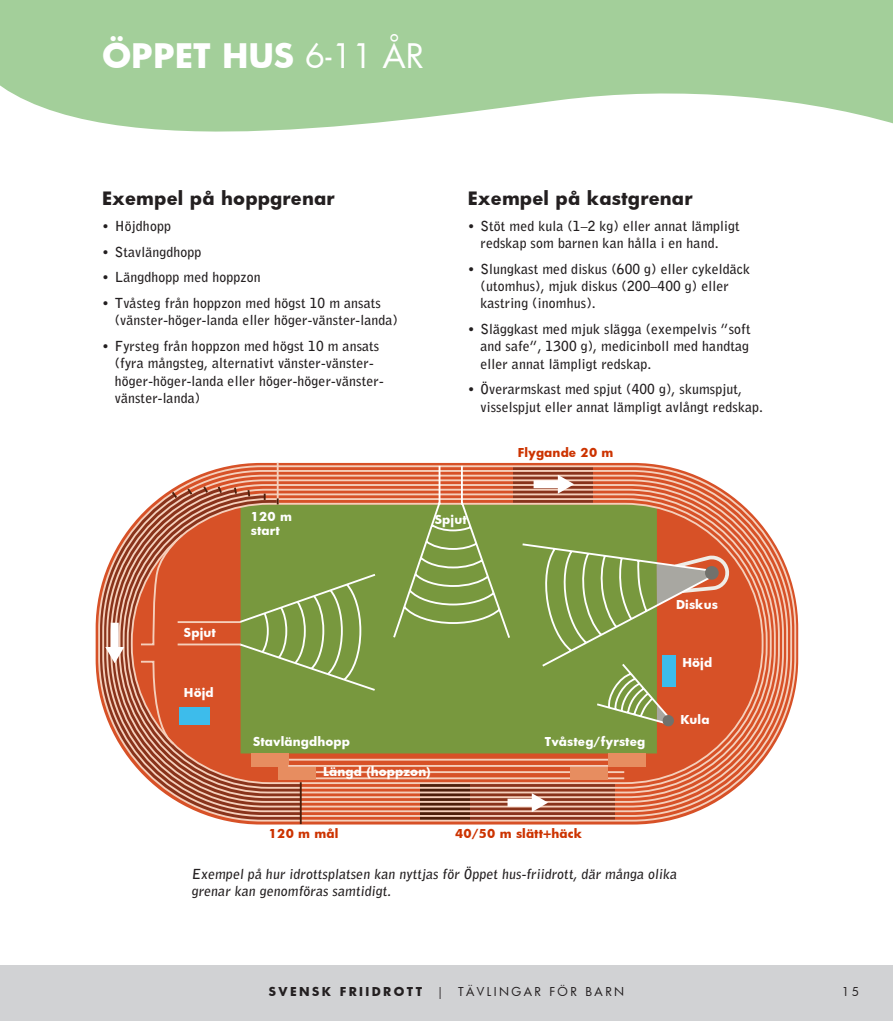
<style>
.page{position:relative;width:893px;height:1021px;background:#fff}
.page>*{position:absolute;margin:0;border:0;box-sizing:border-box;transform-origin:0 0}
.Rubrik_4{font:700 33px "Futura";color:#fff}
.Rubrik_3{font:700 18px "Futura";letter-spacing:.01em;color:#231f20}
.Brödtext{font:700 13.8px/17.2px "Bell Gothic Std";letter-spacing:.01em;color:#231f20}
.Rubrik_3-2{font:700 12px/14.4px "Futura";letter-spacing:.01em;color:#fff}
.Rubrik_4-2{font:12px "Futura";letter-spacing:.2em;color:#231f20}
.Rubrik_3-3{font:700 12px "Futura";letter-spacing:.01em;color:#c30}
.s1{font-weight:400}
.s2{font-weight:700}
</style>
<div class="page">
<div style="left:0;top:965px;width:893px;height:55px;background:#d1d2d4"></div>
<svg style="left:0;top:0;width:893px;height:132px;background:#b0d6a9"></svg>
<svg style="left:97px;top:464px;width:700px;height:358px"></svg>
<hr style="left:300px;top:782px;width:2px;height:42px;background:#4d1e0a">
<svg style="left:139px;top:462px;width:473px;height:299px;background:#ab7e44"></svg>
<svg style="left:170px;top:484px;width:90px;height:22px;background:#be7359"></svg>
<div style="left:252px;top:753px;width:37px;height:14px;background:#e78d60"></div>
<hr style="left:288px;top:765px;width:322px;height:1px;background:#f5cfbb">
<div style="left:608px;top:753px;width:38px;height:13px;background:#e78d60"></div>
<hr style="left:311px;top:771px;width:313px;height:2px;background:#f5cfbb">
<hr style="left:311px;top:777px;width:313px;height:2px;background:#f5cfbb">
<div style="left:278px;top:766px;width:38px;height:13px;background:#e78d60"></div>
<div style="left:571px;top:767px;width:37px;height:12px;background:#e78d60"></div>
<div style="left:179px;top:706px;width:31px;height:18px;background:#3dbceb"></div>
<svg style="left:520px;top:542px;width:213px;height:185px;background:#9d8a49"></svg>
<div style="left:705px;top:566px;width:14px;height:13px;background:#71716c;border-radius:50%"></div>
<svg style="left:238px;top:572px;width:139px;height:120px;background:#839542"></svg>
<svg style="left:507px;top:793px;width:41px;height:19px"></svg>
<svg style="left:105px;top:622px;width:19px;height:41px"></svg>
<svg style="left:534px;top:475px;width:40px;height:18px"></svg>
<hr style="left:178px;top:621px;width:63px;height:2px;background:#f5cfbb">
<hr style="left:178px;top:643px;width:63px;height:2px;background:#f5cfbb">
<svg style="left:260px;top:464px;width:252px;height:218px;background:#92994e"></svg>
<p class="Rubrik_4" style="left:102px;top:32px;width:323px">ÖPPET HUS <span class="s1">6-11 ÅR</span></p>
<p class="Rubrik_3" style="left:102px;top:186px;width:234px">Exempel på hoppgrenar</p>
<p class="Brödtext" style="left:102px;top:217px;width:70px">• Höjdhopp</p>
<p class="Brödtext" style="left:102px;top:243px;width:101px">• Stavlängdhopp</p>
<p class="Brödtext" style="left:102px;top:269px;width:160px">• Längdhopp med hoppzon</p>
<p class="Brödtext" style="left:115px;top:294px;width:285px;text-indent:-13px">• Tvåsteg från hoppzon med högst 10 m ansats (vänster-höger-landa eller höger-vänster-landa)</p>
<p class="Brödtext" style="left:115px;top:337px;width:270px;text-indent:-13px">• Fyrsteg från hoppzon med högst 10 m ansats (fyra mångsteg, alternativt vänster-vänster&shy;höger-höger-landa eller höger-höger-vänster&shy;vänster-landa)</p>
<p class="Rubrik_3-2" style="left:251px;top:508px;width:43px">120 m start</p>
<p class="Rubrik_3-2" style="left:184px;top:624px;width:33px">Spjut</p>
<p class="Rubrik_3-2" style="left:184px;top:684px;width:31px">Höjd</p>
<p class="Rubrik_3" style="left:468px;top:186px;width:226px">Exempel på kastgrenar</p>
<p class="Brödtext" style="left:480px;top:217px;width:261px;text-indent:-13px">• Stöt med kula (1–2 kg) eller annat lämpligt redskap som barnen kan hålla i en hand.</p>
<p class="Brödtext" style="left:480px;top:260px;width:271px;text-indent:-13px">• Slungkast med diskus (600 g) eller cykeldäck (utomhus), mjuk diskus (200–400 g) eller kastring (inomhus).</p>
<p class="Brödtext" style="left:480px;top:320px;width:272px;text-align:justify;text-indent:-13px">• Släggkast med mjuk slägga (exempelvis ”soft and safe”, 1300 g), medicinboll med handtag eller annat lämpligt redskap.</p>
<p class="Brödtext" style="left:480px;top:381px;width:284px;text-indent:-13px">• Överarmskast med spjut (400 g), skumspjut, visselspjut eller annat lämpligt avlångt redskap.</p>
<p class="Rubrik_3-2" style="left:435px;top:512px;width:33px">Spjut</p>
<p class="Rubrik_3-3" style="left:518px;top:444px;width:97px">Flygande 20 m</p>
<p class="Rubrik_3-2" style="left:676px;top:597px;width:43px">Diskus</p>
<p class="Rubrik_3-2" style="left:682px;top:655px;width:31px">Höjd</p>
<p class="Rubrik_3-2" style="left:680px;top:711px;width:31px">Kula</p>
<p class="Rubrik_3-2" style="left:253px;top:734px;width:99px">Stavlängdhopp</p>
<p class="Rubrik_3-2" style="left:545px;top:734px;width:102px">Tvåsteg/fyrsteg</p>
<p class="Rubrik_3-2" style="left:323px;top:763px;width:109px">Längd (hoppzon)</p>
<p class="Rubrik_3-3" style="left:269px;top:824px;width:71px">120 m mål</p>
<p class="Rubrik_3-3" style="left:455px;top:824px;width:129px">40/50 m slätt+häck</p>
<p class="Brödtext" style="left:191px;top:865px;width:489px">Exempel på hur idrottsplatsen kan nyttjas för Öppet hus-friidrott, där många olika grenar kan genomföras samtidigt.</p>
<p class="Rubrik_4-2" style="left:269px;top:983px;width:357px"><span class="s2">SVENSK FRIIDROTT</span> | TÄVLINGAR FÖR BARN</p>
<p class="Rubrik_4-2" style="left:842px;top:983px;width:19px">15</p>
</div>
